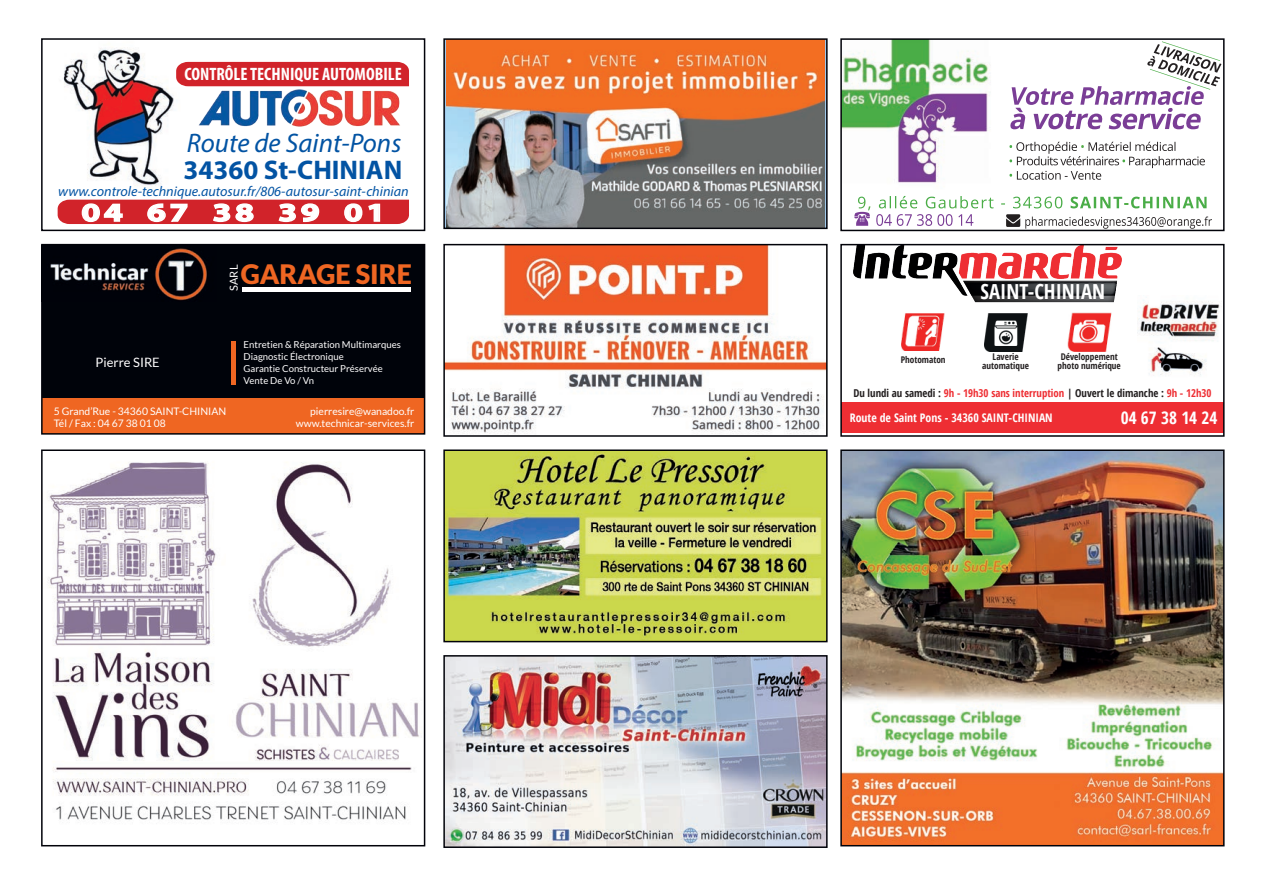
<style>
.page{position:relative;width:1263px;height:893px;background:#fff}
.page>*{position:absolute;margin:0;border:0;box-sizing:border-box;transform-origin:0 0}
.t1{font:700 27px "Myriad Pro";color:#0253a3}
.t2{font:italic 26.85px "Myriad Pro";color:#0253a3}
.t3{font:900 26.85px "Lato";color:#ef6622}
.t4{font:700 25.65px "Myriad Pro";letter-spacing:.1em;color:#fff;scale:1.34 1}
.t5{font:700 condensed 20.7px "Open Sans";color:#fff}
.t6{font:700 condensed 18px "Myriad Pro";color:#fff}
.t7{font:700 condensed 17.25px "Open Sans";color:#fff}
.t8{font:italic 14.1px "Myriad Pro";color:#0253a3}
.t9{font:12.9px "Lato";color:#fff}
.t10{font:700 condensed 11.85px "Open Sans";color:#fff}
.t11{font:10.95px "Lato";color:#fff}
.t12{font:700 condensed 10.8px "Open Sans";color:#231f20}
.t13{font:10.35px/12px "Lato";color:#fff}
.t14{font:9.6px/12px "Lato";color:#fff}
.t15{font:700 condensed 9.3px/9.3px "Open Sans";color:#231f20;text-align:center}
.s1{color:#ee2e33}
</style>
<div class="page">
<img style="left:63px;top:48px;width:139px;height:152px">
<div style="left:103px;top:100px;width:18px;height:5px;background:#ee1e23"></div>
<img style="left:198px;top:89px;width:202px;height:39px">
<div style="left:194px;top:128px;width:207px;height:15px;background:#fff"></div>
<div style="left:176px;top:62px;width:233px;height:24px;background:#d1232a"></div>
<svg style="left:58px;top:200px;width:351px;height:24px;background:#d8454b"></svg>
<div style="left:41px;top:38px;width:384px;height:193px;border:2px solid #010209"></div>
<img style="left:446px;top:247px;width:379px;height:187px">
<div style="left:443px;top:244px;width:385px;height:193px;border:2px solid #010209"></div>
<img style="left:1137px;top:300px;width:83px;height:75px">
<div style="left:841px;top:402px;width:382px;height:31px;background:#ee2e33"></div>
<svg style="left:963px;top:295px;width:152px;height:7px"></svg>
<img style="left:853px;top:247px;width:268px;height:48px">
<img style="left:984px;top:313px;width:43px;height:38px">
<img style="left:902px;top:313px;width:43px;height:38px">
<img style="left:1067px;top:313px;width:44px;height:38px">
<div style="left:840px;top:244px;width:384px;height:193px;border:2px solid #010209"></div>
<img style="left:446px;top:658px;width:379px;height:187px">
<div style="left:443px;top:655px;width:385px;height:193px;border:2px solid #010209"></div>
<img style="left:446px;top:452px;width:379px;height:187px">
<div style="left:443px;top:449px;width:385px;height:193px;border:2px solid #010209"></div>
<img style="left:843px;top:41px;width:378px;height:187px">
<img style="left:1012px;top:86px;width:192px;height:19px">
<img style="left:1147px;top:44px;width:3px;height:25px">
<img style="left:1150px;top:41px;width:70px;height:49px">
<div style="left:840px;top:38px;width:384px;height:193px;border:2px solid #010209"></div>
<img style="left:446px;top:41px;width:379px;height:185px">
<div style="left:443px;top:38px;width:385px;height:191px;border:2px solid #010209"></div>
<div style="left:42px;top:245px;width:383px;height:189px;background:#00030a"></div>
<div style="left:42px;top:399px;width:383px;height:35px;background:#ef6622"></div>
<hr style="left:231px;top:341px;width:4px;height:43px;background:#ef6622">
<hr style="left:242px;top:287px;width:169px;height:4px;background:#fff">
<img style="left:50px;top:248px;width:157px;height:53px">
<div style="left:41px;top:244px;width:384px;height:191px;border:2px solid #010209"></div>
<img style="left:48px;top:462px;width:371px;height:358px">
<div style="left:41px;top:449px;width:384px;height:397px;border:2px solid #010209"></div>
<img style="left:843px;top:452px;width:378px;height:391px">
<div style="left:840px;top:449px;width:384px;height:397px;border:2px solid #010209"></div>
<h3 class="t6" style="left:185px;top:63px;width:219px">CONTRÔLE TECHNIQUE AUTOMOBILE</h3>
<h2 class="t2" style="left:187px;top:126px;width:216px">Route de Saint-Pons</h2>
<h3 class="t8" style="left:58px;top:183px;width:352px">www.controle-technique.autosur.fr/806-autosur-saint-chinian</h3>
<h1 class="t1" style="left:183px;top:153px;width:220px">34360 St-CHINIAN</h1>
<h3 class="t4" style="left:81px;top:196px;width:228px">04 67 38 39 01</h3>
<h3 class="t9" style="left:96px;top:355px;width:66px">Pierre SIRE</h3>
<p class="t11" style="left:228px;top:291px;width:28px;rotate:-90deg">SARL</p>
<h2 class="t3" style="left:241px;top:258px;width:173px">GARAGE SIRE</h2>
<p class="t14" style="left:244px;top:339px;width:159px">Entretien &amp; Réparation Multimarques<br>Diagnostic Électronique<br>Garantie Constructeur Préservée<br>Vente De Vo / Vn</p>
<p class="t13" style="left:54px;top:405px;width:174px">5 Grand’Rue - 34360 SAINT-CHINIAN<br>Tél / Fax : 04 67 38 01 08</p>
<p class="t13" style="left:296px;top:405px;width:120px;text-align:right">pierresire@wanadoo.fr www.technicar-services.fr</p>
<h3 class="t5" style="left:980px;top:277px;width:126px">SAINT-CHINIAN</h3>
<p class="t15" style="left:901px;top:355px;width:46px">Photomaton</p>
<p class="t15" style="left:1058px;top:351px;width:65px">Développement photo numérique</p>
<p class="t15" style="left:982px;top:351px;width:48px">Laverie automatique</p>
<p class="t12" style="left:853px;top:385px;width:360px">Du lundi au samedi : <span class="s1">9h - 19h30 sans interruption</span> | Ouvert le dimanche : <span class="s1">9h - 12h30</span></p>
<p class="t10" style="left:850px;top:409px;width:204px">Route de Saint Pons - 34360 SAINT-CHINIAN</p>
<h3 class="t7" style="left:1121px;top:405px;width:98px">04 67 38 14 24</h3>
</div>
